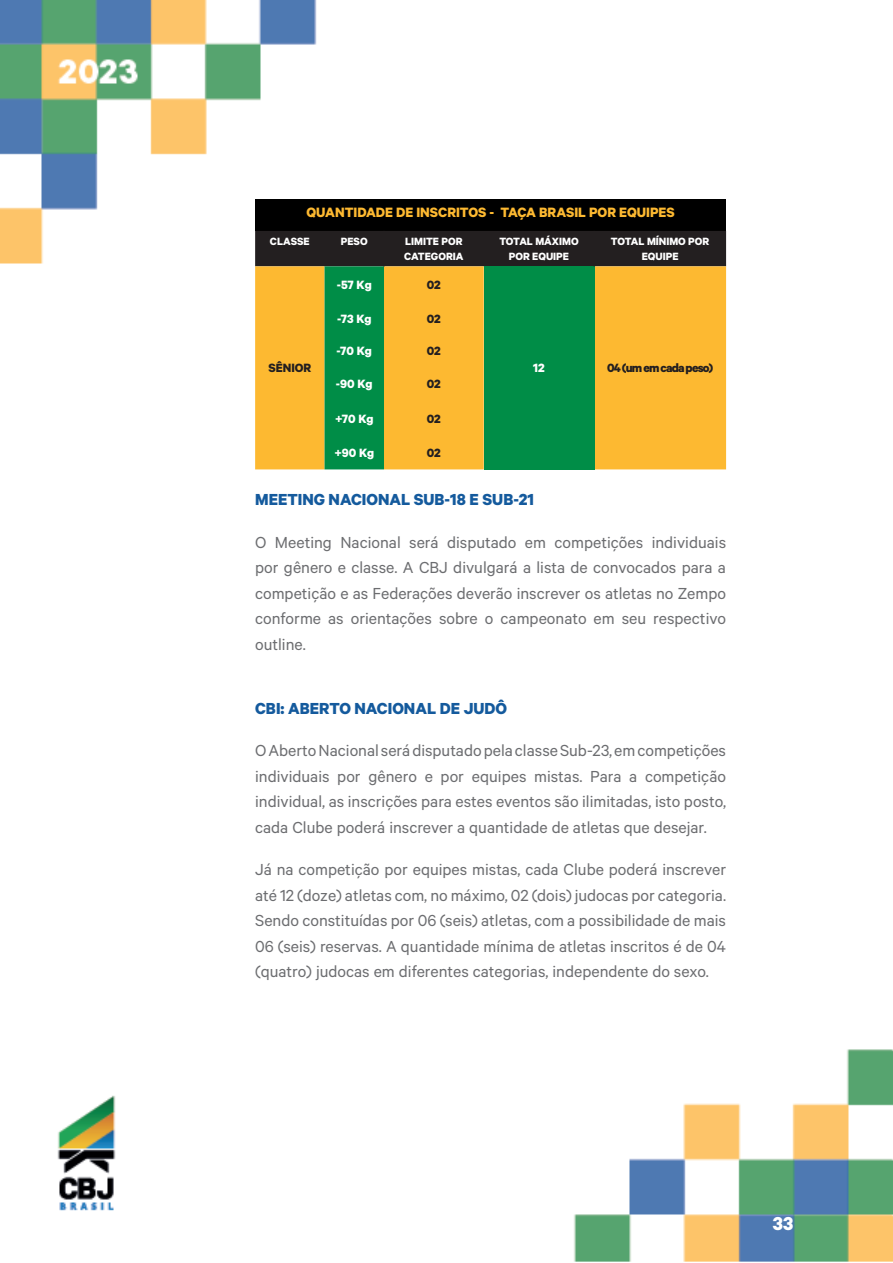
<style>
.page{position:relative;width:893px;height:1263px;background:#fff}
.page>*{position:absolute;margin:0;border:0;box-sizing:border-box;transform-origin:0 0}
.t1{font:700 21px "Calibre";color:#fff}
.t2{font:18px/25.5px "Calibre";color:#6c6d70;text-align:justify}
.t3{font:700 18px "Calibre";color:#145a9d}
.t4{font:700 15.15px "Calibre";color:#fdb931}
.t5{font:700 13.5px "Calibre";letter-spacing:-.01em;color:#fff}
.t6{font:700 13.5px "Calibre";letter-spacing:-.005em;color:#231f20}
.t7{font:700 13.5px "Calibre";letter-spacing:-.06em;color:#231f20}
.t8{font:700 11.85px/14.2px "Calibre";color:#fff;text-align:center}
</style>
<div class="page">
<img style="left:0;top:0;width:893px;height:1261px">
<img style="left:620px;top:34px;width:225px;height:8px">
<div style="left:255px;top:200px;width:471px;height:31px;background:#000"></div>
<svg style="left:255px;top:231px;width:471px;height:238px;background:#b29631"></svg>
<div style="left:484px;top:266px;width:110px;height:203px;background:#008d47"></div>
<hr style="left:383px;top:231px;width:2px;height:35px;background:#231f20">
<hr style="left:593px;top:231px;width:2px;height:35px;background:#231f20">
<p class="t4" style="left:306px;top:203px;width:370px">QUANTIDADE DE INSCRITOS - TAÇA BRASIL POR EQUIPES</p>
<p class="t8" style="left:270px;top:234px;width:41px">CLASSE</p>
<p class="t8" style="left:341px;top:234px;width:28px">PESO</p>
<p class="t8" style="left:404px;top:234px;width:61px;text-align:left">LIMITE POR<br>CATEGORIA</p>
<p class="t8" style="left:499px;top:234px;width:81px">TOTAL MÁXIMO<br>POR EQUIPE</p>
<p class="t8" style="left:611px;top:234px;width:100px">TOTAL MÍNIMO POR<br>EQUIPE</p>
<p class="t5" style="left:337px;top:276px;width:36px">-57 Kg</p>
<p class="t6" style="left:427px;top:276px;width:16px">02</p>
<p class="t5" style="left:337px;top:310px;width:36px">-73 Kg</p>
<p class="t6" style="left:427px;top:310px;width:16px">02</p>
<p class="t5" style="left:337px;top:342px;width:37px">-70 Kg</p>
<p class="t6" style="left:427px;top:342px;width:16px">02</p>
<p class="t5" style="left:336px;top:376px;width:38px">-90 Kg</p>
<p class="t6" style="left:427px;top:376px;width:16px">02</p>
<p class="t5" style="left:335px;top:410px;width:40px">+70 Kg</p>
<p class="t6" style="left:427px;top:410px;width:16px">02</p>
<p class="t5" style="left:334px;top:444px;width:41px">+90 Kg</p>
<p class="t6" style="left:427px;top:444px;width:16px">02</p>
<p class="t3" style="left:255px;top:489px;width:280px">MEETING NACIONAL SUB-18 E SUB-21</p>
<p class="t2" style="left:255px;top:529px;width:472px">O Meeting Nacional será disputado em competições individuais por gênero e classe. A CBJ divulgará a lista de convocados para a competição e as Federações deverão inscrever os atletas no Zempo conforme as orientações sobre o campeonato em seu respectivo outline.</p>
<p class="t6" style="left:268px;top:360px;width:44px">SÊNIOR</p>
<p class="t5" style="left:533px;top:360px;width:13px">12</p>
<p class="t7" style="left:607px;top:360px;width:108px">04 (um em cada peso)</p>
<p class="t3" style="left:255px;top:697px;width:253px">CBI: ABERTO NACIONAL DE JUDÔ</p>
<p class="t2" style="left:255px;top:737px;width:472px">O Aberto Nacional será disputado pela classe Sub-23, em competições individuais por gênero e por equipes mistas. Para a competição individual, as inscrições para estes eventos são ilimitadas, isto posto, cada Clube poderá inscrever a quantidade de atletas que desejar.</p>
<p class="t2" style="left:255px;top:856px;width:472px">Já na competição por equipes mistas, cada Clube poderá inscrever até 12 (doze) atletas com, no máximo, 02 (dois) judocas por categoria.<br>Sendo constituídas por 06 (seis) atletas, com a possibilidade de mais 06 (seis) reservas. A quantidade mínima de atletas inscritos é de 04 (quatro) judocas em diferentes categorias, independente do sexo.</p>
<p class="t1" style="left:773px;top:1210px;width:22px">33</p>
</div>
